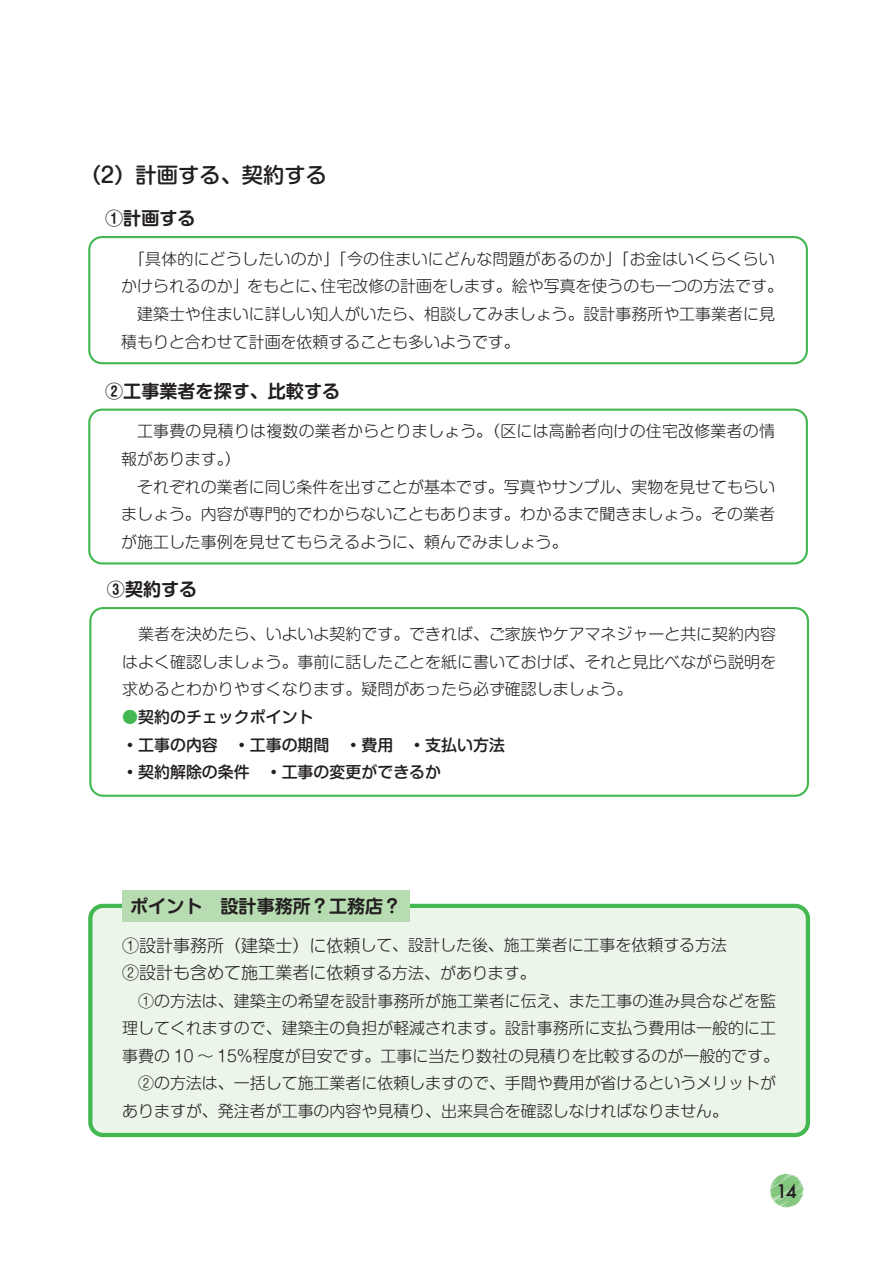
<style>
.page{position:relative;width:893px;height:1263px;background:#fff}
.page>*{position:absolute;margin:0;border:0;box-sizing:border-box;transform-origin:0 0}
.t1{font:500 21.3px "Shin M Go Pro";color:#231f20}
.t2{font:700 18px "Shin M Go Pro De";color:#231f20}
.t3{font:500 18px "Futura";color:#231f20}
.t4{font:300 16.95px "Shin M Go Pro";color:#231f20}
.t5{font:300 15.9px/27.6px "Shin M Go Pro";color:#231f20;text-align:justify}
.t6{font:500 15.9px/27.6px "Shin M Go Pro";color:#231f20}
.s1{color:#43b750}
.s2{font-weight:300}
.s3{font-size:16.95px}
.s4{font-size:15.9px}
</style>
<div class="page">
<svg style="left:770px;top:1174px;width:34px;height:34px"></svg>
<div style="left:90px;top:906px;width:718px;height:229px;background:#ebf5e9;border-radius:13px"></div>
<div style="left:88px;top:904px;width:722px;height:233px;border:4px solid #43b750;border-radius:13px"></div>
<div style="left:122px;top:890px;width:287px;height:32px;background:#b8dcb2"></div>
<div style="left:89px;top:607px;width:720px;height:190px;border:2px solid #43b750;border-radius:13px"></div>
<div style="left:88px;top:236px;width:720px;height:128px;border:2px solid #43b750;border-radius:13px"></div>
<div style="left:88px;top:409px;width:720px;height:155px;border:2px solid #43b750;border-radius:13px"></div>
<h1 class="t1" style="left:80px;top:158px;width:249px">（2）計画する、契約する</h1>
<p class="t2" style="left:105px;top:204px;width:92px">①計画する</p>
<p class="t5" style="left:129px;top:243px;width:647px">「具体的にどうしたいのか」「今の住まいにどんな問題があるのか」「お金はいくらくらい</p>
<p class="t5" style="left:121px;top:271px;width:663px">かけられるのか」をもとに、住宅改修の計画をします。絵や写真を使うのも一つの方法です。</p>
<p class="t5" style="left:137px;top:298px;width:639px">建築士や住まいに詳しい知人がいたら、相談してみましょう。設計事務所や工事業者に見</p>
<p class="t5" style="left:121px;top:326px;width:400px">積もりと合わせて計画を依頼することも多いようです。</p>
<p class="t2" style="left:105px;top:376px;width:236px">②工事業者を探す、比較する</p>
<p class="t5" style="left:121px;top:416px;width:655px;text-indent:16px">工事費の見積りは複数の業者からとりましょう。（区には高齢者向けの住宅改修業者の情報があります。）</p>
<p class="t5" style="left:121px;top:471px;width:655px;text-indent:16px">それぞれの業者に同じ条件を出すことが基本です。写真やサンプル、実物を見せてもらいましょう。内容が専門的でわからないこともあります。わかるまで聞きましょう。その業者が施工した事例を見せてもらえるように、頼んでみましょう。</p>
<p class="t2" style="left:107px;top:575px;width:92px">③契約する</p>
<p class="t5" style="left:122px;top:618px;width:655px;text-indent:16px">業者を決めたら、いよいよ契約です。できれば、ご家族やケアマネジャーと共に契約内容はよく確認しましょう。事前に話したことを紙に書いておけば、それと見比べながら説明を求めるとわかりやすくなります。疑問があったら必ず確認しましょう。</p>
<p class="t6" style="left:122px;top:701px;width:400px"><span class="s1">●</span>契約のチェックポイント<br>◦工事の内容　<span class="s2">◦</span>工事の期間　<span class="s2">◦</span>費用　<span class="s2">◦</span>支払い方法　<span class="s2">◦</span>契約解除の条件　<span class="s2">◦</span>工事の変更ができるか</p>
<p class="t2" style="left:130px;top:892px;width:273px">ポイント　設計事務所？工務店？</p>
<p class="t5" style="left:122px;top:929px;width:606px"><span class="s3">①設計事務所（建築士）に依頼</span>して、設計した後、施工業者に工事を依頼する方法</p>
<p class="t4" style="left:122px;top:959px;width:415px">②設計も含めて施工業者に依頼<span class="s4">する方法、があります。</span></p>
<p class="t5" style="left:138px;top:985px;width:639px">①の方法は、建築主の希望を設計事務所が施工業者に伝え、また工事の進み具合などを監</p>
<p class="t5" style="left:122px;top:1012px;width:655px">理してくれますので、建築主の負担が軽減されます。設計事務所に支払う費用は一般的に工</p>
<p class="t5" style="left:122px;top:1040px;width:658px">事費の 10 ～ 15％程度が目安です。工事に当たり数社の見積りを比較するのが一般的です。</p>
<p class="t5" style="left:138px;top:1068px;width:639px">②の方法は、一括して施工業者に依頼しますので、手間や費用が省けるというメリットが</p>
<p class="t5" style="left:122px;top:1095px;width:607px">ありますが、発注者が工事の内容や見積り、出来具合を確認しなければなりません。</p>
<p class="t3" style="left:776px;top:1178px;width:22px">14</p>
</div>
